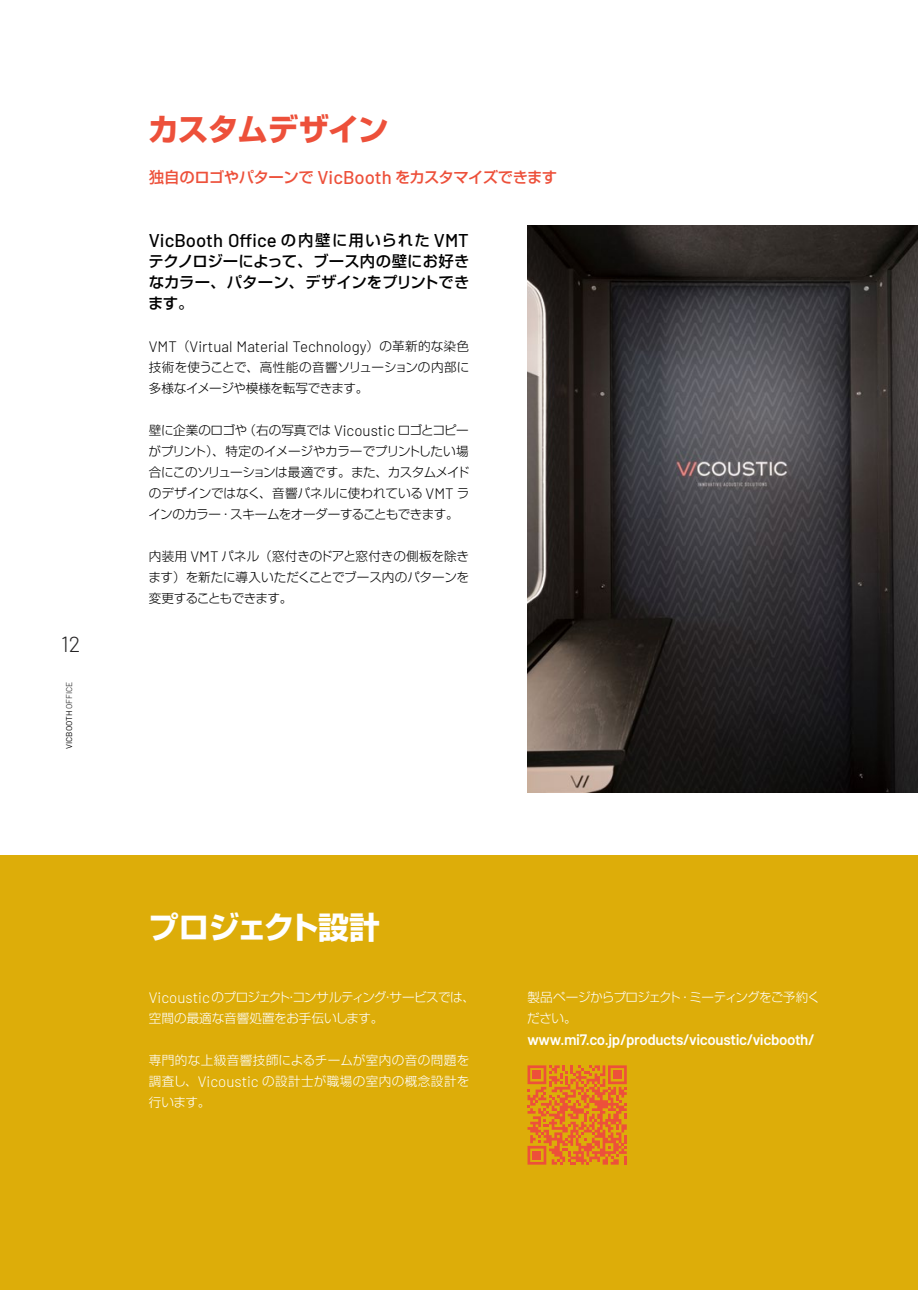
<style>
.page{position:relative;width:918px;height:1290px;background:#fff}
.page>*{position:absolute;margin:0;border:0;box-sizing:border-box;transform-origin:0 0}
.t1{font:700 30.8px "Shin Go Pro";letter-spacing:-.02em;color:#fff}
.t2{font:700 30.8px "Shin Go Pro";letter-spacing:-.03em;color:#ed503a}
.t3{font:300 21.88px "Barlow";color:#242324}
.t4{font:500 18.55px "Barlow";color:#000}
.t5{font:500 15.4px/21px "Shin Go Pro";color:#000;text-align:justify}
.t6{font:500 15.4px "Shin Go Pro";letter-spacing:-.035em;color:#ed503a}
.t7{font:600 15.05px "Barlow";letter-spacing:-.025em;color:#fff}
.t8{font:300 15.05px "Barlow";color:#000}
.t9{font:300 12.6px/21px "Shin Go Pro";letter-spacing:-.025em;color:#000;text-align:justify}
.t10{font:300 12.6px/21px "Shin Go Pro";letter-spacing:-.01em;color:#fff;text-align:justify}
.t11{font:300 12.6px/21px "Shin Go Pro";letter-spacing:-.035em;color:#fff}
.t12{font:300 12.6px/21px "Shin Go Pro";letter-spacing:-.045em;color:#fff}
.t13{font:8.4px "Barlow";color:#000}
.s1{font-weight:300}
.s2{font-family:"Barlow";font-size:18.55px}
.s3{font-family:"Shin Go Pro";font-size:15.4px}
.s4{font-family:"Shin Go Pro";font-size:12.6px}
.s5{font-family:"Barlow";font-size:15.05px}
</style>
<div class="page">
<div style="left:0;top:855px;width:918px;height:435px;background:#ddad09"></div>
<img style="left:527px;top:225px;width:391px;height:567px">
<svg style="left:527px;top:1065px;width:100px;height:99px"></svg>
<h2 class="t3" style="left:61px;top:628px;width:21px">12</h2>
<p class="t13" style="left:63px;top:749px;width:68px;rotate:-90deg">VICBOOTH <span class="s1">OFFICE</span></p>
<h1 class="t2" style="left:148px;top:105px;width:242px">カスタムデザイン</h1>
<p class="t6" style="left:149px;top:165px;width:410px">独自のロゴやパターンで <span class="s2">VicBooth</span> をカスタマイズできます</p>
<h3 class="t4" style="left:149px;top:227px;width:321px">VicBooth Office <span class="s3">の内壁に用いられた</span> VMT</h3>
<p class="t5" style="left:148px;top:249px;width:323px">テクノロジーによって、ブース内の壁にお好きなカラー、パターン、デザインをプリントできます。</p>
<p class="t8" style="left:149px;top:336px;width:321px">VMT<span class="s4">（</span>Virtual Material Technology<span class="s4">）の革新的な染色</span></p>
<p class="t9" style="left:149px;top:355px;width:322px">技術を使うことで、高性能の音響ソリューションの内部に多様なイメージや模様を転写できます。</p>
<p class="t9" style="left:148px;top:418px;width:322px">壁に企業のロゴや（右の写真では <span class="s5">Vicoustic</span> ロゴとコピーがプリント）、特定のイメージやカラーでプリントしたい場合にこのソリューションは最適です。また、カスタムメイドのデザインではなく、音響パネルに使われている <span class="s5">VMT</span> ラインのカラー・スキームをオーダーすることもできます。</p>
<p class="t9" style="left:148px;top:544px;width:322px">内装用 <span class="s5">VMT</span> パネル（窓付きのドアと窓付きの側板を除きます）を新たに導入いただくことでブース内のパターンを変更することもできます。</p>
<h1 class="t1" style="left:148px;top:903px;width:233px">プロジェクト設計</h1>
<p class="t11" style="left:149px;top:985px;width:328px"><span class="s5">Vicoustic</span> のプロジェクト・コンサルティング・サービスでは、空間の最適な音響処置をお手伝いします。</p>
<p class="t10" style="left:149px;top:1048px;width:322px">専門的な上級音響技師によるチームが室内の音の問題を調査し、<span class="s5">Vicoustic</span> の設計士が職場の室内の概念設計を行います。</p>
<p class="t12" style="left:527px;top:985px;width:294px">製品ページからプロジェクト・ミーティングをご予約ください。</p>
<p class="t7" style="left:527px;top:1029px;width:289px">www.mi7.co.jp/products/vicoustic/vicbooth/</p>
</div>
